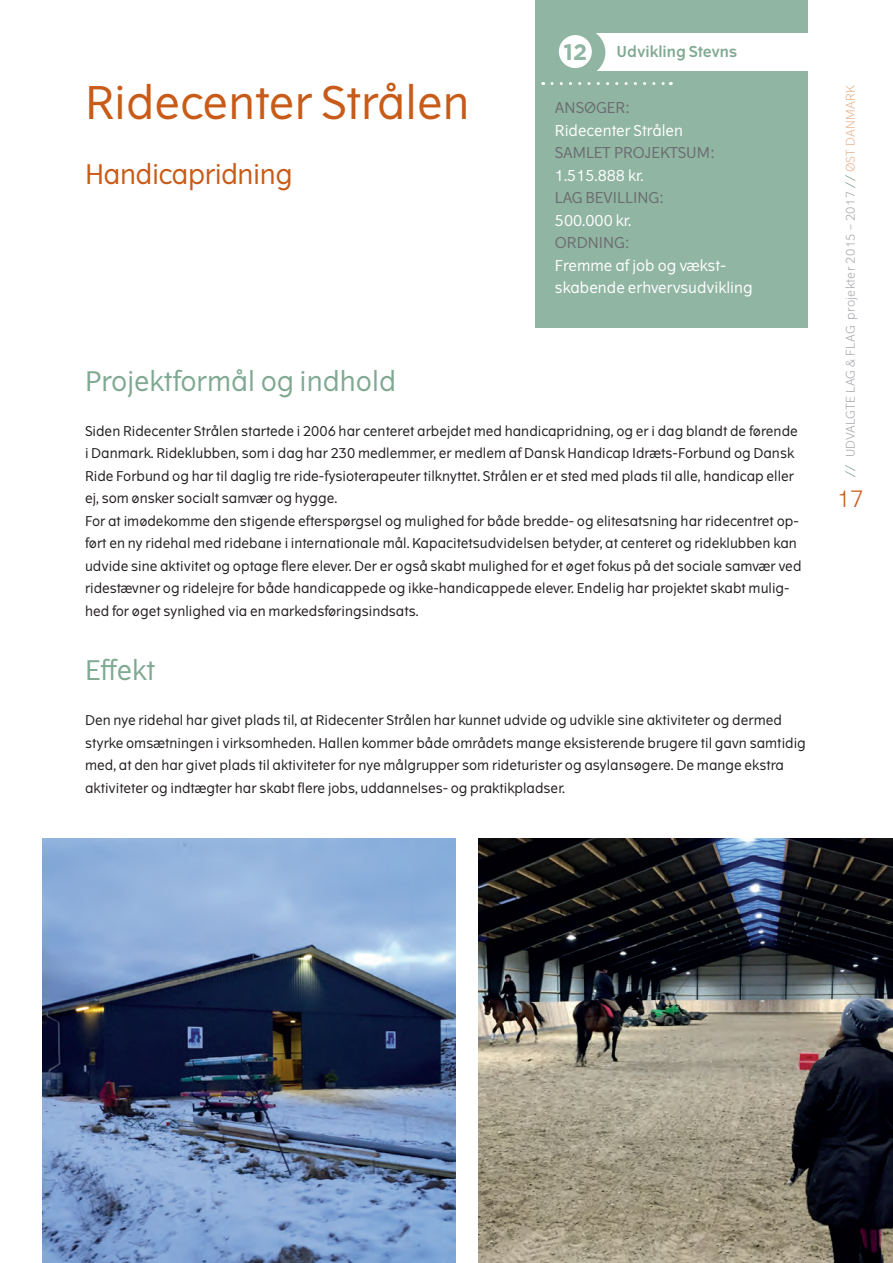
<style>
.page{position:relative;width:893px;height:1263px;background:#fff}
.page>*{position:absolute;margin:0;border:0;box-sizing:border-box;transform-origin:0 0}
.t1{font:45px "The Wave";color:#c85b18}
.t2{font:27px "The Wave";color:#80a993}
.t3{font:27px "The Wave";letter-spacing:-.02em;color:#c85b18}
.t4{font:300 22.5px "The Wave";color:#c85b18}
.t5{font:700 22.5px "Gotham";color:#90b5a3}
.t6{font:15px/22.5px "The Wave";color:#fff}
.t7{font:15px/22.5px "The Wave";color:#6c6d70}
.t8{font:600 15px "The Wave";color:#80a993}
.t9{font:13.5px/22.5px "The Wave";color:#231f20}
.t10{font:300 12px "The Wave";letter-spacing:.03em;color:#a8a9ad}
.s1{color:#6c6d70}
.s2{color:#fff}
.s3{color:#6f9e85}
.s4{color:#e9b48e}
</style>
<div class="page">
<div style="left:536px;top:0;width:272px;height:328px;background:#90b5a3"></div>
<svg style="left:552px;top:82px;width:119px;height:3px"></svg>
<div style="left:596px;top:33px;width:222px;height:38px;background:#fff"></div>
<div style="left:557px;top:28px;width:48px;height:49px;background:#90b5a3;border-radius:50%"></div>
<div style="left:559px;top:35px;width:33px;height:33px;background:#fff;border-radius:50%"></div>
<img style="left:478px;top:838px;width:415px;height:425px">
<img style="left:43px;top:838px;width:413px;height:425px">
<p class="t1" style="left:85px;top:74px;width:386px">Ridecenter Strålen</p>
<p class="t3" style="left:85px;top:157px;width:209px">Handicapridning</p>
<p class="t5" style="left:564px;top:39px;width:25px">12</p>
<p class="t8" style="left:617px;top:42px;width:122px">Udvikling Stevns</p>
<p class="t6" style="left:555px;top:97px;width:130px"><span class="s1">ANSØGER:<br></span>Ridecenter Strålen</p>
<p class="t7" style="left:555px;top:142px;width:162px">SAMLET PROJEKTSUM:</p>
<p class="t6" style="left:555px;top:164px;width:90px">1.515.888 kr.</p>
<p class="t7" style="left:555px;top:187px;width:111px">LAG BEVILLING:<br><span class="s2">500.000 kr.</span></p>
<p class="t7" style="left:555px;top:232px;width:77px">ORDNING:</p>
<p class="t6" style="left:555px;top:254px;width:173px">Fremme af job og vækst-</p>
<p class="t6" style="left:555px;top:277px;width:199px">skabende erhvervsudvikling</p>
<p class="t2" style="left:85px;top:364px;width:313px">Projektformål og indhold</p>
<p class="t9" style="left:85px;top:420px;width:714px">Siden Ridecenter Strålen startede i 2006 har centeret arbejdet med handicapridning, og er i dag blandt de førende i Danmark. Rideklubben, som i dag har 230 medlemmer, er medlem af Dansk Handicap Idræts-Forbund og Dansk Ride Forbund og har til daglig tre ride-fysioterapeuter tilknyttet. Strålen er et sted med plads til alle, handicap eller ej, som ønsker socialt samvær og hygge.</p>
<p class="t9" style="left:85px;top:510px;width:718px">For at imødekomme den stigende efterspørgsel og mulighed for både bredde- og elitesatsning har ridecentret op&shy;ført en ny ridehal med ridebane i internationale mål. Kapacitetsudvidelsen betyder, at centeret og rideklubben kan udvide sine aktivitet og optage flere elever. Der er også skabt mulighed for et øget fokus på det sociale samvær ved ridestævner og ridelejre for både handicappede og ikke-handicappede elever. Endelig har projektet skabt mulig&shy;hed for øget synlighed via en markedsføringsindsats.</p>
<p class="t2" style="left:85px;top:654px;width:72px">Effekt</p>
<p class="t9" style="left:85px;top:709px;width:722px">Den nye ridehal har givet plads til, at Ridecenter Strålen har kunnet udvide og udvikle sine aktiviteter og dermed styrke omsætningen i virksomheden. Hallen kommer både områdets mange eksisterende brugere til gavn samtidig med, at den har givet plads til aktiviteter for nye målgrupper som rideturister og asylansøgere. De mange ekstra aktiviteter og indtægter har skabt flere jobs, uddannelses- og praktikpladser.</p>
<p class="t10" style="left:843px;top:477px;width:394px;rotate:-90deg"><span class="s3">//</span> UDVALGTE LAG &amp; FLAG projekter 2015 – 2017 <span class="s3">//</span> <span class="s4">ØST DANMARK</span></p>
<h3 class="t4" style="left:837px;top:484px;width:29px">17</h3>
</div>
